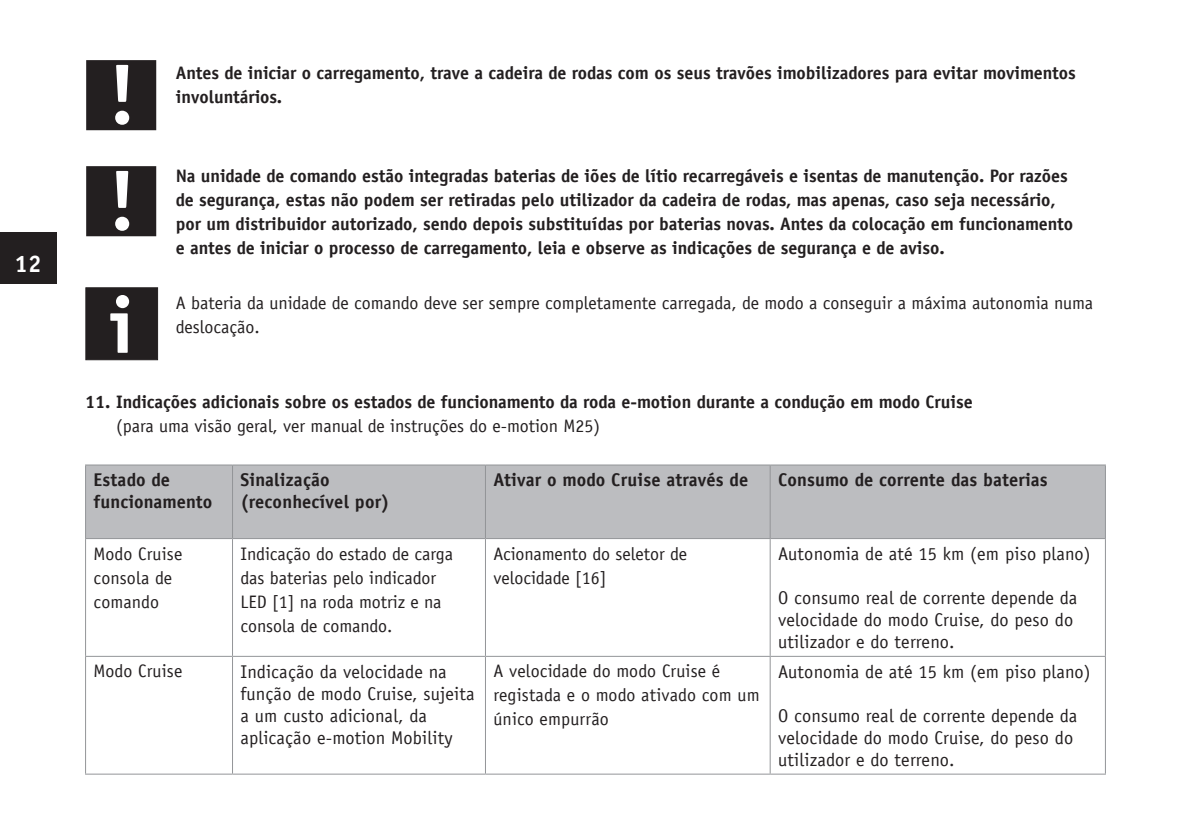
<style>
.page{position:relative;width:1191px;height:840px;background:#fff}
.page>*{position:absolute;margin:0;border:0;box-sizing:border-box;transform-origin:0 0}
.t1{font:700 79.8px "Officina Sans";color:#fff}
.t2{font:700 24px "Officina Sans";color:#fff}
.t3{font:18.4px/22px "Officina Sans LT";letter-spacing:.01em;color:#231f20}
.t4{font:700 18.4px/22px "Officina Sans LT";letter-spacing:.01em;color:#231f20}
.t5{font:700 18px/24px "Officina Sans LT";color:#231f20}
.t6{font:18px/24px "Officina Sans LT";color:#231f20}
</style>
<div class="page">
<div style="left:0;top:232px;width:57px;height:51px;background:#231f20"></div>
<div style="left:86px;top:465px;width:1019px;height:72px;background:#bcbdc0"></div>
<hr style="left:85px;top:464px;width:147px;height:1px;background:#939598">
<hr style="left:85px;top:465px;width:1px;height:72px;background:#939598">
<hr style="left:232px;top:464px;width:253px;height:1px;background:#939598">
<hr style="left:232px;top:465px;width:1px;height:72px;background:#939598">
<hr style="left:485px;top:464px;width:285px;height:1px;background:#939598">
<hr style="left:485px;top:465px;width:1px;height:72px;background:#939598">
<hr style="left:770px;top:464px;width:336px;height:1px;background:#939598">
<hr style="left:769px;top:465px;width:1px;height:72px;background:#939598">
<hr style="left:1105px;top:465px;width:1px;height:72px;background:#939598">
<hr style="left:85px;top:537px;width:147px;height:1px;background:#939598">
<hr style="left:85px;top:538px;width:1px;height:117px;background:#939598">
<hr style="left:232px;top:537px;width:253px;height:1px;background:#939598">
<hr style="left:232px;top:538px;width:1px;height:117px;background:#939598">
<hr style="left:485px;top:537px;width:285px;height:1px;background:#939598">
<hr style="left:485px;top:538px;width:1px;height:117px;background:#939598">
<hr style="left:770px;top:537px;width:336px;height:1px;background:#939598">
<hr style="left:769px;top:538px;width:1px;height:117px;background:#939598">
<hr style="left:1105px;top:538px;width:1px;height:117px;background:#939598">
<hr style="left:85px;top:655px;width:147px;height:1px;background:#939598">
<hr style="left:85px;top:656px;width:1px;height:117px;background:#939598">
<hr style="left:232px;top:655px;width:253px;height:1px;background:#939598">
<hr style="left:232px;top:656px;width:1px;height:117px;background:#939598">
<hr style="left:485px;top:655px;width:285px;height:1px;background:#939598">
<hr style="left:485px;top:656px;width:1px;height:117px;background:#939598">
<hr style="left:770px;top:655px;width:336px;height:1px;background:#939598">
<hr style="left:769px;top:656px;width:1px;height:117px;background:#939598">
<hr style="left:1105px;top:656px;width:1px;height:117px;background:#939598">
<hr style="left:85px;top:773px;width:147px;height:1px;background:#939598">
<hr style="left:232px;top:773px;width:253px;height:1px;background:#939598">
<hr style="left:485px;top:773px;width:285px;height:1px;background:#939598">
<hr style="left:770px;top:773px;width:336px;height:1px;background:#939598">
<div style="left:87px;top:61px;width:68px;height:68px;background:#231f20"></div>
<div style="left:86px;top:60px;width:70px;height:70px;border:2px solid #231f20"></div>
<svg style="left:115px;top:65px;width:14px;height:60px"></svg>
<div style="left:87px;top:167px;width:68px;height:68px;background:#231f20"></div>
<div style="left:86px;top:166px;width:70px;height:70px;border:2px solid #231f20"></div>
<svg style="left:115px;top:171px;width:14px;height:60px"></svg>
<div style="left:86px;top:287px;width:72px;height:73px;background:#231f20;border:1px solid #231f20"></div>
<h2 class="t2" style="left:15px;top:249px;width:28px">12</h2>
<h1 class="t1" style="left:109px;top:275px;width:27px">i</h1>
<p class="t5" style="left:176px;top:60px;width:901px">Antes de iniciar o carregamento, trave a cadeira de rodas com os seus travões imobilizadores para evitar movimentos involuntários.</p>
<p class="t5" style="left:176px;top:163px;width:899px">Na unidade de comando estão integradas baterias de iões de lítio recarregáveis e isentas de manutenção. Por razões de segurança, estas não podem ser retiradas pelo utilizador da cadeira de rodas, mas apenas, caso seja necessário, por um distribuidor autorizado, sendo depois substituídas por baterias novas. Antes da colocação em funcionamento e antes de iniciar o processo de carregamento, leia e observe as indicações de segurança e de aviso.</p>
<p class="t6" style="left:176px;top:291px;width:919px">A bateria da unidade de comando deve ser sempre completamente carregada, de modo a conseguir a máxima autonomia numa deslocação.</p>
<p class="t5" style="left:85px;top:390px;width:889px">11. Indicações adicionais sobre os estados de funcionamento da roda e-motion durante a condução em modo Cruise</p>
<p class="t6" style="left:116px;top:414px;width:485px">(para uma visão geral, ver manual de instruções do e-motion M25)</p>
<p class="t4" style="left:94px;top:468px;width:120px">Estado de funcionamento</p>
<p class="t4" style="left:240px;top:468px;width:150px">Sinalização (reconhecível por)</p>
<p class="t4" style="left:493px;top:468px;width:256px">Ativar o modo Cruise através de</p>
<p class="t4" style="left:778px;top:468px;width:271px">Consumo de corrente das baterias</p>
<p class="t6" style="left:94px;top:541px;width:90px">Modo Cruise consola de comando</p>
<p class="t6" style="left:240px;top:541px;width:214px">Indicação do estado de carga das baterias pelo indicador<br>LED [1] na roda motriz e na consola de comando.</p>
<p class="t6" style="left:493px;top:541px;width:195px">Acionamento do seletor de velocidade [16]</p>
<p class="t3" style="left:778px;top:542px;width:314px">Autonomia de até 15 km (em piso plano)</p>
<p class="t3" style="left:778px;top:586px;width:301px">O consumo real de corrente depende da velocidade do modo Cruise, do peso do utilizador e do terreno.</p>
<p class="t6" style="left:94px;top:659px;width:90px">Modo Cruise</p>
<p class="t3" style="left:240px;top:660px;width:236px">Indicação da velocidade na função de modo Cruise, sujeita a um custo adicional, da aplicação e-motion Mobility</p>
<p class="t6" style="left:493px;top:659px;width:268px">A velocidade do modo Cruise é registada e o modo ativado com um único empurrão</p>
<p class="t3" style="left:778px;top:660px;width:314px">Autonomia de até 15 km (em piso plano)</p>
<p class="t3" style="left:778px;top:704px;width:301px">O consumo real de corrente depende da velocidade do modo Cruise, do peso do utilizador e do terreno.</p>
</div>
